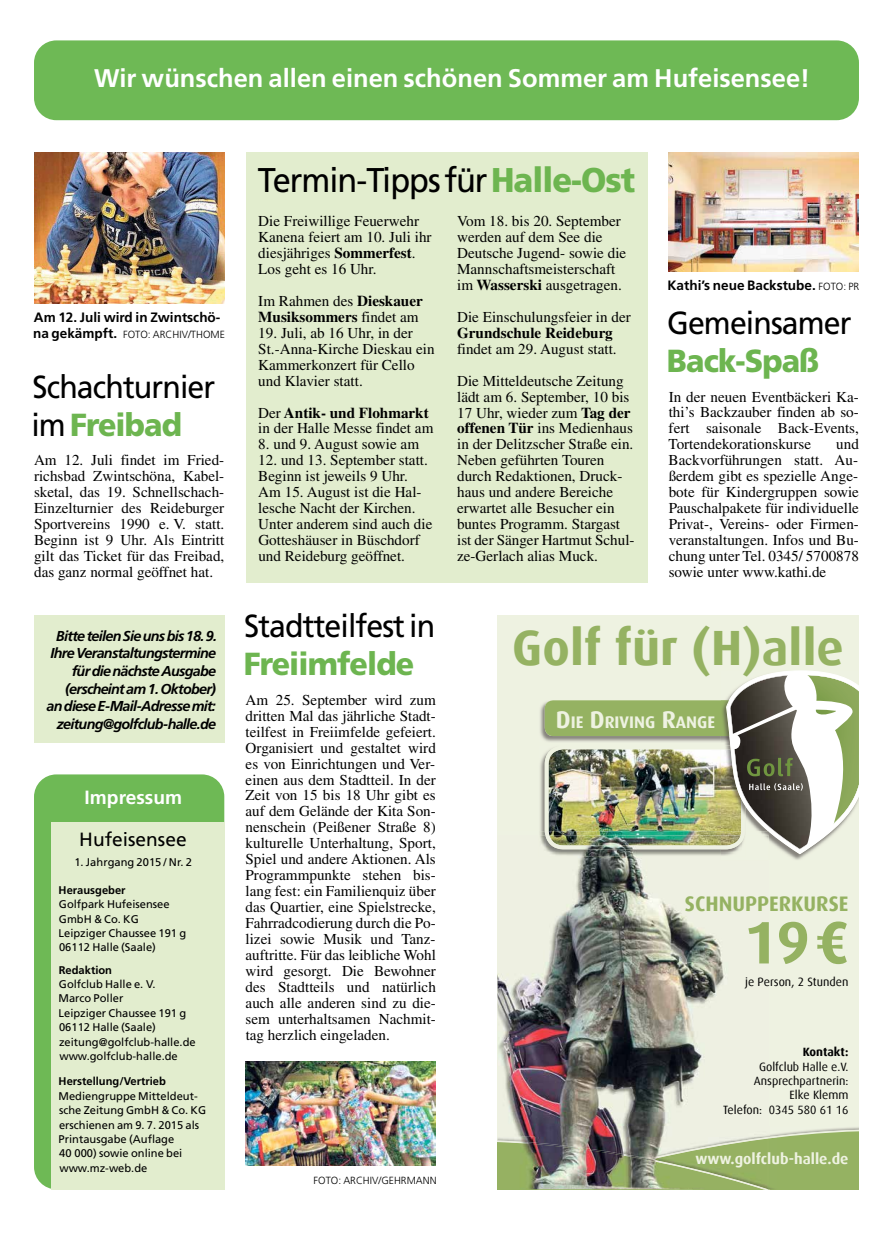
<style>
.page{position:relative;width:893px;height:1234px;background:#fff}
.page>*{position:absolute;margin:0;border:0;box-sizing:border-box;transform-origin:0 0}
.t1{font:700 60px "Dax";color:#95b262}
.t2{font:700 49.5px "Dax";color:#95b262}
.t3{font:34.35px "Frutiger";letter-spacing:-.03em;color:#000;scale:.95 1}
.t4{font:31.95px/38.2px "Frutiger";letter-spacing:-.03em;color:#000;scale:.95 1}
.t5{font:900 31.95px "Frutiger";letter-spacing:-.03em;color:#6db550;scale:.95 1}
.t6{font:700 25.5px "Frutiger";color:#fff}
.t7{font:700 21px "Dax";color:#95b262}
.t8{font:19.2px "Frutiger";color:#000}
.t9{font:700 19.2px "Frutiger";color:#fff}
.t10{font:700 16.8px "Dax";color:#eef2e1}
.t11{font:15.15px/15.9px "Times";color:#000}
.t12{font:700 15.15px/15.9px "Times";color:#000}
.t13{font:700 15px "Dax";color:#eef2e1}
.t14{font:italic 700 14.4px/17.5px "Frutiger";letter-spacing:-.05em;color:#000;text-align:right}
.t15{font:700 13.5px "Frutiger";color:#000}
.t16{font:12px/14.4px "Dax";color:#000;text-align:right}
.t17{font:700 12px "Dax";color:#000}
.t18{font:11.1px/14.4px "Frutiger";color:#000}
.t19{font:700 11.1px "Frutiger";color:#000}
.t20{font:300 10.35px "Frutiger";color:#000}
.s1{font-weight:700;font-size:13.5px}
.s2{font-weight:900;color:#6db550}
.s3{font-weight:700}
.s4{font-weight:400}
.s5{font-weight:300;font-size:10.35px}
.s6{font-size:24px}
</style>
<div class="page">
<div style="left:34px;top:774px;width:190px;height:414px;background:#6eb955;border-radius:22px"></div>
<div style="left:51px;top:822px;width:173px;height:366px;background:#e2edce"></div>
<div style="left:34px;top:614px;width:190px;height:128px;background:#e2edce"></div>
<div style="left:34px;top:40px;width:825px;height:80px;background:#6eb955;border-radius:22px"></div>
<div style="left:246px;top:152px;width:401px;height:431px;background:#e2edce"></div>
<img style="left:669px;top:152px;width:190px;height:120px">
<img style="left:246px;top:1061px;width:190px;height:104px">
<img style="left:34px;top:152px;width:190px;height:151px">
<div style="left:497px;top:614px;width:362px;height:574px;background:#eef2e1"></div>
<svg style="left:768px;top:1127px;width:91px;height:61px"></svg>
<img style="left:540px;top:670px;width:319px;height:184px">
<img style="left:497px;top:856px;width:272px;height:280px">
<img style="left:497px;top:1136px;width:38px;height:4px">
<img style="left:535px;top:1136px;width:113px;height:4px">
<img style="left:648px;top:1136px;width:121px;height:23px">
<img style="left:497px;top:1140px;width:271px;height:48px">
<img style="left:540px;top:835px;width:181px;height:21px">
<img style="left:545px;top:835px;width:176px;height:14px">
<img style="left:721px;top:835px;width:48px;height:25px">
<h3 class="t6" style="left:94px;top:63px;width:718px">Wir wünschen allen einen schönen Sommer am Hufeisensee!</h3>
<p class="t15" style="left:34px;top:309px;width:188px">Am 12. Juli wird in Zwintschö-</p>
<p class="t20" style="left:33px;top:329px;width:193px"><span class="s1">na gekämpft.</span> FOTO: ARCHIV/THOME</p>
<h3 class="t4" style="left:31px;top:367px;width:195px">Schachturnier im <span class="s2">Freibad</span></h3>
<p class="t11" style="left:34px;top:452px;width:192px;text-align:justify">Am 12. Juli findet im Fried&shy;richsbad Zwintschöna, Kabel&shy;sketal, das 19. Schnellschach-Einzelturnier des Reideburger Sportvereins 1990 e. V. statt.<br>Beginn ist 9 Uhr. Als Eintritt gilt das Ticket für das Freibad, das ganz normal geöffnet hat.</p>
<p class="t14" style="left:46px;top:626px;width:172px">BitteteilenSieunsbis18.9.<br>IhreVeranstaltungstermine fürdienächsteAusgabe (erscheintam1.Oktober) andieseE-Mail-Adressemit: zeitung@golfclub-halle.de</p>
<p class="t9" style="left:85px;top:785px;width:99px">Impressum</p>
<p class="t8" style="left:79px;top:827px;width:109px">Hufeisensee</p>
<p class="t18" style="left:74px;top:854px;width:119px">1. Jahrgang 2015 / Nr. 2</p>
<p class="t19" style="left:59px;top:883px;width:68px">Herausgeber</p>
<p class="t18" style="left:59px;top:896px;width:129px">Golfpark Hufeisensee<br>GmbH &amp; Co. KG<br>Leipziger Chaussee 191 g<br>06112 Halle (Saale)</p>
<p class="t19" style="left:59px;top:963px;width:55px">Redaktion</p>
<p class="t18" style="left:59px;top:976px;width:139px">Golfclub Halle e. V.<br>Marco Poller<br>Leipziger Chaussee 191 g<br>06112 Halle (Saale) zeitung@golfclub-halle.de www.golfclub-halle.de</p>
<p class="t19" style="left:59px;top:1074px;width:109px">Herstellung/Vertrieb</p>
<p class="t18" style="left:59px;top:1088px;width:149px">Mediengruppe Mitteldeut&shy;sche Zeitung GmbH &amp; Co. KG erschienen am 9. 7. 2015 als<br>Printausgabe (Auflage<br>40 000) sowie online bei www.mz-web.de</p>
<h3 class="t3" style="left:258px;top:160px;width:399px">Termin-Tippsfür<span class="s2">Halle-Ost</span></h3>
<p class="t11" style="left:258px;top:213px;width:175px">Die Freiwillige Feuerwehr<br>Kanena feiert am 10. Juli ihr diesjähriges <span class="s3">Sommerfest</span>.<br>Los geht es 16 Uhr.</p>
<p class="t12" style="left:258px;top:292px;width:166px"><span class="s4">Im Rahmen des</span> Dieskauer<br>Musiksommers <span class="s4">findet am</span></p>
<p class="t11" style="left:258px;top:324px;width:178px">19. Juli, ab 16 Uhr, in der<br>St.-Anna-Kirche Dieskau ein<br>Kammerkonzert für Cello und Klavier statt.</p>
<p class="t11" style="left:258px;top:404px;width:177px">Der <span class="s3">Antik- und Flohmarkt </span>in der Halle Messe findet am</p>
<p class="t11" style="left:258px;top:436px;width:162px">8. und 9. August sowie am</p>
<p class="t11" style="left:258px;top:452px;width:176px">12. und 13. September statt.<br>Beginn ist jeweils 9 Uhr.<br>Am 15. August ist die Hal&shy;lesche Nacht der Kirchen.<br>Unter anderem sind auch die<br>Gotteshäuser in Büschdorf und Reideburg geöffnet.</p>
<p class="t11" style="left:457px;top:213px;width:171px">Vom 18. bis 20. September werden auf dem See die<br>Deutsche Jugend- sowie die<br>Mannschaftsmeisterschaft im <span class="s3">Wasserski</span> ausgetragen.</p>
<p class="t11" style="left:457px;top:308px;width:175px">Die Einschulungsfeier in der</p>
<p class="t12" style="left:457px;top:324px;width:157px">Grundschule Reideburg</p>
<p class="t11" style="left:457px;top:332px;width:168px;line-height:32px">findet am 29. August statt.<br>Die Mitteldeutsche Zeitung</p>
<p class="t11" style="left:457px;top:388px;width:179px">lädt am 6. September, 10 bis<br>17 Uhr, wieder zum <span class="s3">Tag der offenen Tür</span> ins Medienhaus in der Delitzscher Straße ein.<br>Neben geführten Touren durch Redaktionen, Druck&shy;haus und andere Bereiche erwartet alle Besucher ein buntes Programm. Stargast ist der Sänger Hartmut Schul&shy;ze-Gerlach alias Muck.</p>
<p class="t15" style="left:668px;top:277px;width:193px">Kathi’s neue Backstube. <span class="s5">FOTO: PR</span></p>
<h3 class="t4" style="left:667px;top:303px;width:196px">Gemeinsamer</h3>
<h3 class="t5" style="left:667px;top:342px;width:162px">Back-Spaß</h3>
<p class="t11" style="left:669px;top:388px;width:192px;text-align:justify">In der neuen Eventbäckeri Ka&shy;thi’s Backzauber finden ab so&shy;fert saisonale Back-Events, Tortendekorationskurse</p>
<p class="t11" style="left:669px;top:436px;width:192px;text-align:justify;text-indent:168px">und Backvorführungen statt. Au&shy;ßerdem gibt es spezielle Ange&shy;bote für Kindergruppen sowie Pauschalpakete für individuelle Privat-, Vereins- oder Firmen&shy;veranstaltungen. Infos und Bu&shy;chung unter Tel. 0345/ 5700878 sowie unter www.kathi.de</p>
<h3 class="t4" style="left:244px;top:606px;width:203px">Stadtteilfest in</h3>
<h3 class="t5" style="left:244px;top:644px;width:181px">Freiimfelde</h3>
<p class="t11" style="left:246px;top:691px;width:192px;text-align:justify">Am 25. September wird zum dritten Mal das jährliche Stadt&shy;teilfest in Freiimfelde gefeiert.<br>Organisiert und gestaltet wird es von Einrichtungen und Ver&shy;einen aus dem Stadtteil. In der Zeit von 15 bis 18 Uhr gibt es auf dem Gelände der Kita Son&shy;nenschein (Peißener Straße 8) kulturelle Unterhaltung, Sport, Spiel und andere Aktionen. Als Programmpunkte stehen bis&shy;lang fest: ein Familienquiz über das Quartier, eine Spielstrecke, Fahrradcodierung durch die Po&shy;lizei sowie Musik und Tanz&shy;auftritte. Für das leibliche Wohl wird gesorgt. Die Bewohner des Stadtteils und natürlich auch alle anderen sind zu die&shy;sem unterhaltsamen Nachmit&shy;tag herzlich eingeladen.</p>
<p class="t20" style="left:314px;top:1174px;width:125px">FOTO: ARCHIV/GEHRMANN</p>
<h2 class="t2" style="left:512px;top:620px;width:333px">Golf für (H)alle</h2>
<p class="t10" style="left:556px;top:712px;width:161px"><span class="s6">D</span>IE <span class="s6">D</span>RIVING <span class="s6">R</span>ANGE</p>
<h3 class="t7" style="left:685px;top:891px;width:165px">SCHNUPPERKURSE</h3>
<h1 class="t1" style="left:744px;top:908px;width:106px">19€</h1>
<p class="t16" style="left:745px;top:974px;width:105px">je Person, 2 Stunden</p>
<p class="t17" style="left:803px;top:1044px;width:47px">Kontakt:</p>
<p class="t16" style="left:723px;top:1058px;width:127px">Golfclub Halle e.V.<br>Ansprechpartnerin:<br>Elke Klemm<br>Telefon: 0345 580 61 16</p>
<p class="t13" style="left:695px;top:1149px;width:155px">www.golfclub-halle.de</p>
</div>
